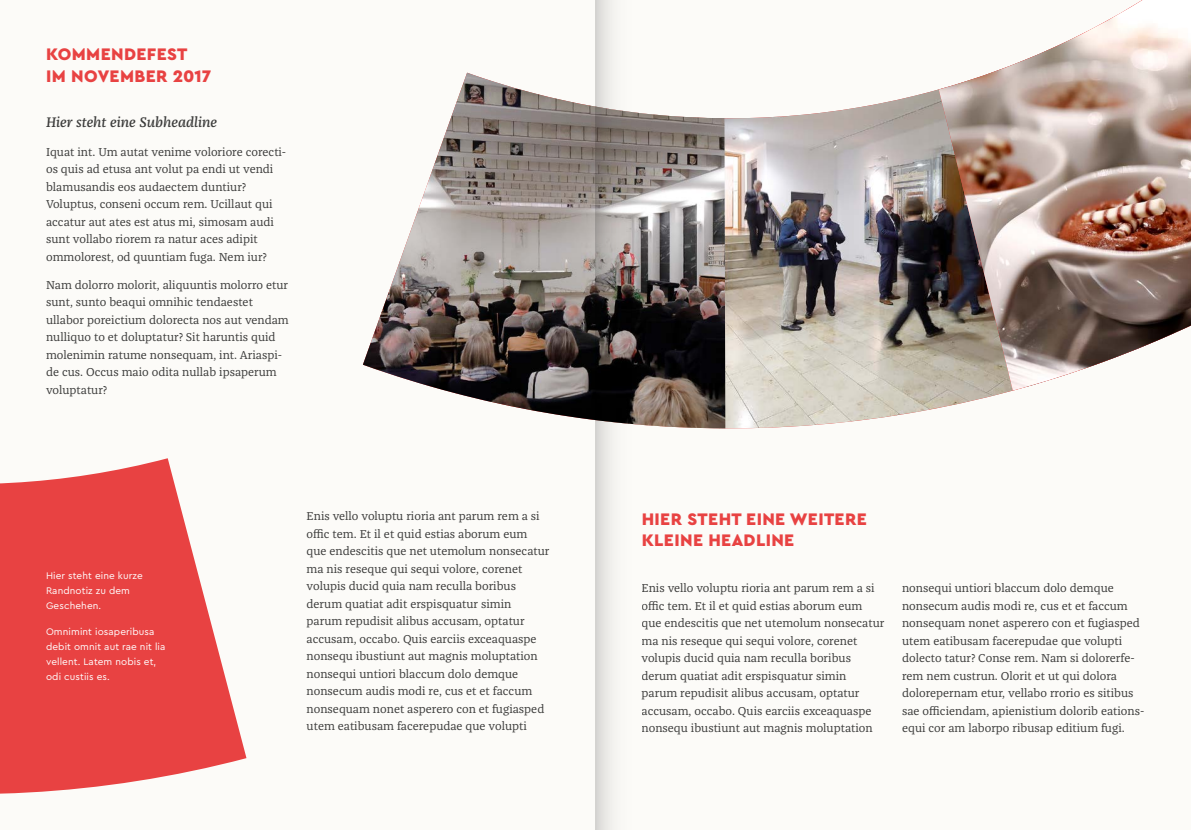
<style>
.page{position:relative;width:1191px;height:830px;background:#fff}
.page>*{position:absolute;margin:0;border:0;box-sizing:border-box;transform-origin:0 0}
.t1{font:900 17.5px/21.2px "Cera PRO";letter-spacing:.02em;color:#e84242}
.t2{font:italic 500 14.38px "Franziska Pro";color:#3c3c3b}
.t3{font:11.88px/17.5px "Franziska Pro";color:#3c3c3b}
.t4{font:10px/15px "Cera PRO";letter-spacing:.01em;color:#fff}
</style>
<div class="page">
<div style="left:0;top:0;width:1191px;height:829px;background:#fcfbf8"></div>
<img style="left:703px;top:89px;width:312px;height:340px">
<svg style="left:0;top:458px;width:246px;height:336px;fill:#e84242"></svg>
<img style="left:363px;top:73px;width:362px;height:355px">
<img style="left:938px;top:0;width:253px;height:390px">
<svg style="left:595px;top:0;width:46px;height:829px"></svg>
<h1 class="t1" style="left:46px;top:43px;width:166px">KOMMENDEFEST<br>IM NOVEMBER 2017</h1>
<p class="t2" style="left:46px;top:113px;width:173px">Hier steht eine Subheadline</p>
<p class="t3" style="left:46px;top:143px;width:242px">Iquat int. Um autat venime voloriore corecti&shy;os quis ad etusa ant volut pa endi ut vendi blamusandis eos audaectem duntiur?<br>Voluptus, conseni occum rem. Ucillaut qui accatur aut ates est atus mi, simosam audi sunt vollabo riorem ra natur aces adipit ommolorest, od quuntiam fuga. Nem iur?</p>
<p class="t3" style="left:46px;top:276px;width:244px">Nam dolorro molorit, aliquuntis molorro etur sunt, sunto beaqui omnihic tendaestet ullabor poreictium dolorecta nos aut vendam nulliquo to et doluptatur? Sit haruntis quid molenimin ratume nonsequam, int. Ariaspi&shy;de cus. Occus maio odita nullab ipsaperum voluptatur?</p>
<p class="t4" style="left:46px;top:567px;width:98px">Hier steht eine kurze<br>Randnotiz zu dem<br>Geschehen.</p>
<p class="t4" style="left:46px;top:623px;width:121px">Omnimint iosaperibusa debit omnit aut rae nit lia vellent. Latem nobis et, odi custiis es.</p>
<p class="t3" style="left:306px;top:507px;width:244px">Enis vello voluptu rioria ant parum rem a si offic tem. Et il et quid estias aborum eum que endescitis que net utemolum nonsecatur ma nis reseque qui sequi volore, corenet volupis ducid quia nam reculla boribus derum quatiat adit erspisquatur simin parum repudisit alibus accusam, optatur accusam, occabo. Quis earciis exceaquaspe nonsequ ibustiunt aut magnis moluptation nonsequi untiori blaccum dolo demque nonsecum audis modi re, cus et et faccum nonsequam nonet asperero con et fugiasped utem eatibusam facerepudae que volupti</p>
<h1 class="t1" style="left:642px;top:507px;width:227px">HIER STEHT EINE WEITERE<br>KLEINE HEADLINE</h1>
<p class="t3" style="left:641px;top:579px;width:244px">Enis vello voluptu rioria ant parum rem a si offic tem. Et il et quid estias aborum eum que endescitis que net utemolum nonsecatur ma nis reseque qui sequi volore, corenet volupis ducid quia nam reculla boribus derum quatiat adit erspisquatur simin parum repudisit alibus accusam, optatur accusam, occabo. Quis earciis exceaquaspe nonsequ ibustiunt aut magnis moluptation</p>
<p class="t3" style="left:902px;top:579px;width:244px">nonsequi untiori blaccum dolo demque nonsecum audis modi re, cus et et faccum nonsequam nonet asperero con et fugiasped utem eatibusam facerepudae que volupti dolecto tatur? Conse rem. Nam si dolorerfe&shy;rem nem custrun. Olorit et ut qui dolora dolorepernam etur, vellabo rrorio es sitibus sae officiendam, apienistium dolorib eations&shy;equi cor am laborpo ribusap editium fugi.</p>
</div>
